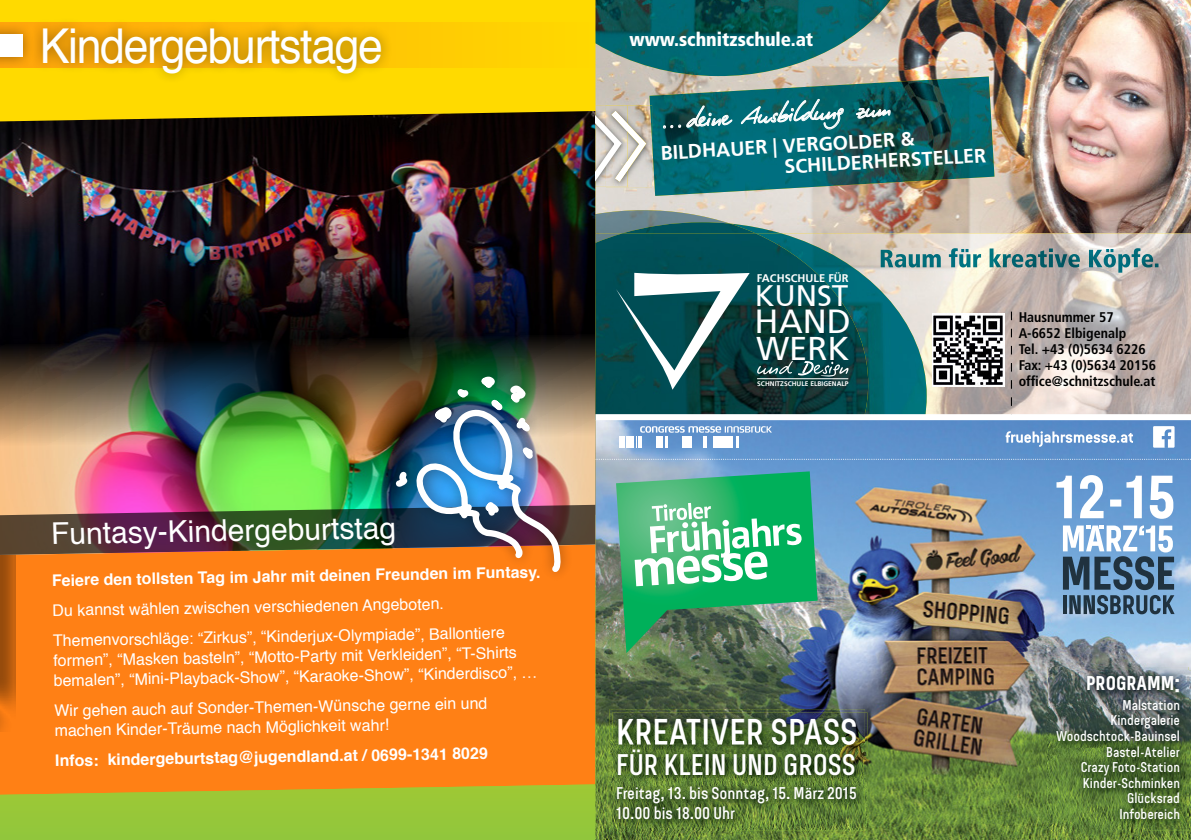
<style>
.page{position:relative;width:1191px;height:840px;background:#fff}
.page>*{position:absolute;margin:0;border:0;box-sizing:border-box;transform-origin:0 0}
.t1{font:48px "Helvetica";letter-spacing:-.03em;color:#fff;scale:.93 1}
.t2{font:500 37.2px "Bond 4 F";color:#fff}
.t3{font:33.4px "Frutiger 55 Roman";color:#fff}
.t4{font:32.8px "Frutiger 55 Roman";color:#fff}
.t5{font:30px "Helvetica";color:#fff}
.t6{font:500 29.8px "Bond 4 F";color:#fff}
.t7{font:29.6px "Frutiger 55 Roman";color:#fff}
.t8{font:28px "PT Script Zephyr";color:#fff}
.t9{font:700 19.8px "Bond 4 F";color:#fff}
.t10{font:700 19.6px/20px "Frutiger LT";color:#fff}
.t11{font:900 condensed 19px "Frutiger";color:#fff}
.t12{font:500 17px/19.8px "Bond 4 F";color:#fff}
.t13{font:16px/20px "Helvetica";color:#fff}
.t14{font:700 16px "Helvetica";color:#fff}
.t15{font:500 14.2px/15.6px "Bond 4 F";color:#fff;text-align:right}
.t16{font:700 condensed 14px/16px "Frutiger";color:#000}
.t17{font:700 11px "Frutiger 65";color:#fff}
.t18{font:700 6.6px "Frutiger 65";color:#fff}
</style>
<div class="page">
<div style="left:0;top:0;width:1191px;height:839px;background:#ffda00"></div>
<div style="left:0;top:420px;width:1191px;height:419px;background:#97c739"></div>
<div style="left:0;top:23px;width:595px;height:45px;background:#ffd002"></div>
<div style="left:31px;top:17px;width:363px;height:68px;background:#000;opacity:.4"></div>
<div style="left:0;top:21px;width:35px;height:48px;background:#000;opacity:.4"></div>
<div style="left:0;top:34px;width:23px;height:23px;background:#fff"></div>
<img style="left:0;top:111px;width:595px;height:162px">
<div style="left:0;top:652px;width:595px;height:143px;background:#ff8015"></div>
<img style="left:595px;top:652px;width:596px;height:187px">
<img style="left:611px;top:827px;width:128px;height:3px">
<img style="left:739px;top:780px;width:128px;height:50px">
<img style="left:608px;top:739px;width:4px;height:88px">
<img style="left:611px;top:783px;width:152px;height:44px">
<img style="left:763px;top:785px;width:101px;height:42px">
<img style="left:617px;top:785px;width:239px;height:18px">
<img style="left:865px;top:712px;width:2px;height:43px">
<img style="left:609px;top:708px;width:256px;height:31px">
<img style="left:612px;top:712px;width:253px;height:30px">
<img style="left:618px;top:717px;width:238px;height:22px">
<img style="left:863px;top:755px;width:3px;height:22px">
<svg style="left:863px;top:777px;width:3px;height:8px"></svg>
<img style="left:612px;top:780px;width:252px;height:5px">
<svg style="left:863px;top:742px;width:3px;height:13px"></svg>
<svg style="left:609px;top:777px;width:3px;height:6px"></svg>
<img style="left:609px;top:739px;width:3px;height:14px">
<img style="left:612px;top:739px;width:251px;height:14px">
<img style="left:618px;top:739px;width:238px;height:5px">
<img style="left:612px;top:753px;width:251px;height:30px">
<img style="left:1144px;top:669px;width:47px;height:160px">
<img style="left:1051px;top:827px;width:93px;height:2px">
<img style="left:1047px;top:666px;width:141px;height:40px">
<img style="left:1047px;top:706px;width:4px;height:121px">
<img style="left:1051px;top:669px;width:137px;height:158px">
<img style="left:595px;top:0;width:596px;height:233px">
<img style="left:926px;top:233px;width:265px;height:40px">
<img style="left:755px;top:223px;width:26px;height:10px">
<img style="left:868px;top:233px;width:58px;height:40px">
<img style="left:595px;top:0;width:295px;height:76px">
<img style="left:595px;top:210px;width:135px;height:23px">
<img style="left:622px;top:222px;width:133px;height:11px">
<img style="left:595px;top:233px;width:273px;height:40px">
<img style="left:649px;top:76px;width:345px;height:120px">
<svg style="left:663px;top:105px;width:69px;height:24px;background:#307074"></svg>
<svg style="left:741px;top:99px;width:102px;height:30px;background:#36878e"></svg>
<svg style="left:856px;top:108px;width:34px;height:11px"></svg>
<img style="left:646px;top:105px;width:6px;height:82px">
<img style="left:650px;top:105px;width:2px;height:36px">
<svg style="left:595px;top:105px;width:51px;height:82px;background:#d4cec5"></svg>
<img style="left:880px;top:248px;width:278px;height:24px">
<img style="left:0;top:273px;width:1191px;height:379px">
<h1 class="t1" style="left:40px;top:9px;width:371px">Kindergeburtstage</h1>
<h3 class="t5" style="left:51px;top:510px;width:347px;rotate:-1deg">Funtasy-Kindergeburtstag</h3>
<p class="t14" style="left:52px;top:567px;width:490px;rotate:-1deg">Feiere den tollsten Tag im Jahr mit deinen Freunden im Funtasy.</p>
<p class="t13" style="left:52px;top:595px;width:453px;line-height:30px;rotate:-1deg">Du kannst wählen zwischen verschiedenen Angeboten.<br>Themenvorschläge: “Zirkus”, “Kinderjux-Olympiade”, Ballontiere</p>
<p class="t13" style="left:53px;top:650px;width:485px;rotate:-1deg">formen”, “Masken basteln”, “Motto-Party mit Verkleiden”, “T-Shirts bemalen”, “Mini-Playback-Show”, “Karaoke-Show”, “Kinderdisco”, …</p>
<p class="t13" style="left:54px;top:700px;width:435px;rotate:-1deg">Wir gehen auch auf Sonder-Themen-Wünsche gerne ein und machen Kinder-Träume nach Möglichkeit wahr!</p>
<p class="t14" style="left:55px;top:747px;width:434px;rotate:-1deg">Infos: kindergeburtstag@jugendland.at / 0699-1341 8029</p>
<p class="t11" style="left:629px;top:28px;width:185px">www.schnitzschule.at</p>
<h3 class="t8" style="left:660px;top:98px;width:232px;rotate:-3deg">...deine Ausbildung zum</h3>
<p class="t10" style="left:783px;top:136px;width:203px;text-indent:-123px;rotate:-3deg">BILDHAUER | VERGOLDER &amp;<br>SCHILDERHERSTELLER</p>
<p class="t17" style="left:756px;top:271px;width:93px">FACHSCHULE FÜR</p>
<h3 class="t7" style="left:754px;top:278px;width:95px">KUNST</h3>
<h3 class="t3" style="left:754px;top:302px;width:98px">HAND</h3>
<h3 class="t4" style="left:756px;top:329px;width:94px">WERK</h3>
<p class="t18" style="left:757px;top:379px;width:93px">SCHNITZSCHULE ELBIGENALP</p>
<p class="t16" style="left:1018px;top:309px;width:139px">Hausnummer 57<br>A-6652 Elbigenalp<br>Tel. +43 (0)5634 6226<br>Fax: +43 (0)5634 20156 office@schnitzschule.at</p>
<h2 class="t2" style="left:616px;top:709px;width:243px">KREATIVER SPASS</h2>
<h3 class="t6" style="left:616px;top:746px;width:241px">FÜR KLEIN UND GROSS</h3>
<p class="t12" style="left:616px;top:782px;width:242px">Freitag, 13. bis Sonntag, 15. März 2015<br>10.00 bis 18.00 Uhr</p>
<p class="t9" style="left:1086px;top:670px;width:95px">PROGRAMM:</p>
<p class="t15" style="left:1056px;top:696px;width:125px">Malstation<br>Kindergalerie<br>Woodschtock-Bauinsel<br>Bastel-Atelier<br>Crazy Foto-Station<br>Kinder-Schminken<br>Glücksrad<br>Infobereich</p>
</div>
